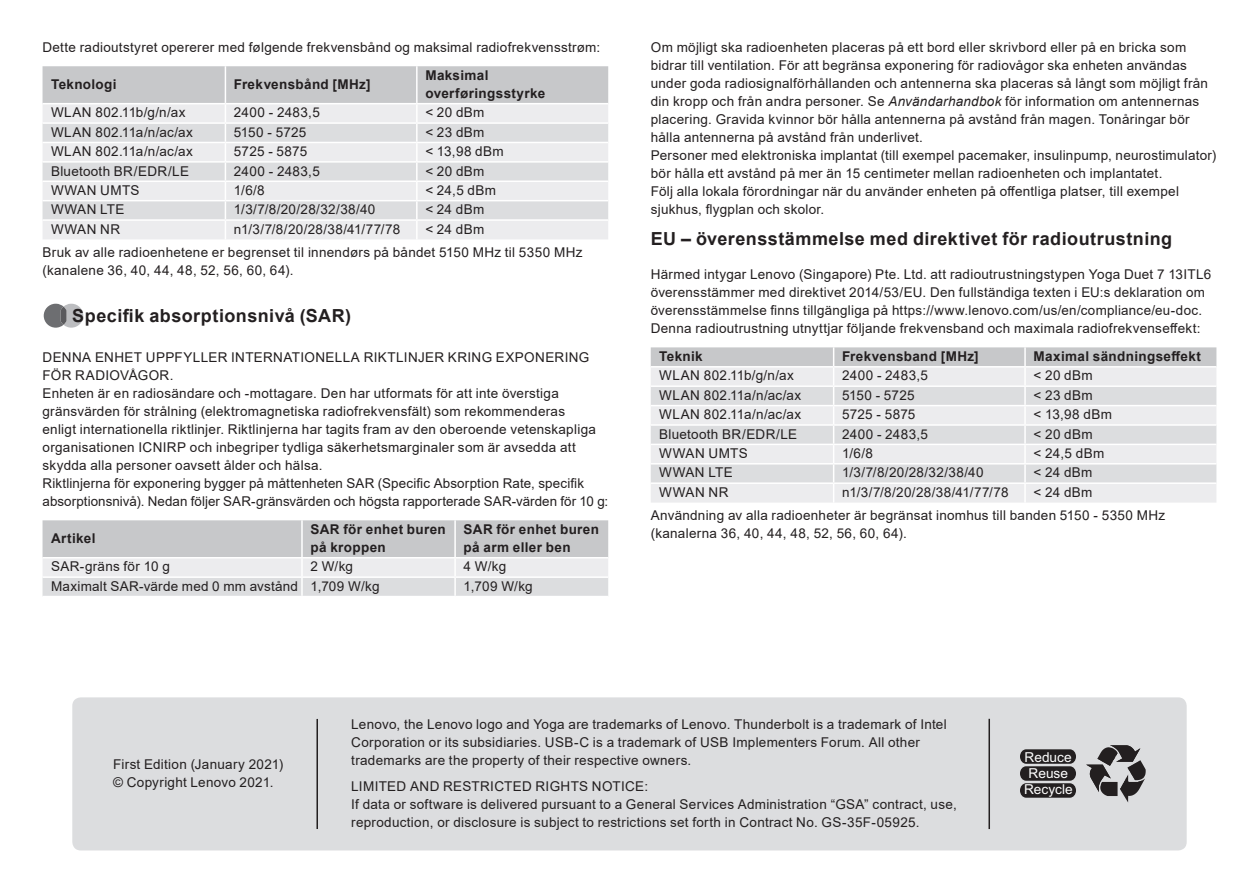
<style>
.page{position:relative;width:1259px;height:893px;background:#fff}
.page>*{position:absolute;margin:0;border:0;box-sizing:border-box;transform-origin:0 0}
.title_addtional_info{font:700 18px "Arial";letter-spacing:.025em;color:#231f20}
.t1{font:13.8px/16.2px "Arial";color:#fff;text-align:center}
.body_addtional_info{font:13.5px/18px "Arial";letter-spacing:.02em;color:#231f20}
.table_info{font:13.5px "Arial";letter-spacing:.025em;color:#231f20}
.body_info{font:13.5px/18px "Arial";letter-spacing:.02em;color:#231f20}
.table_info-2{font:700 13.5px/18px "Arial";letter-spacing:.025em;color:#231f20}
.s1{font-style:italic}
</style>
<div class="page">
<svg style="left:43px;top:66px;width:565px;height:173px"></svg>
<hr style="left:43px;top:181px;width:182px;height:1px;background:#fff">
<hr style="left:225px;top:181px;width:192px;height:1px;background:#fff">
<hr style="left:417px;top:181px;width:191px;height:1px;background:#fff">
<hr style="left:43px;top:200px;width:182px;height:1px;background:#fff">
<hr style="left:225px;top:200px;width:192px;height:1px;background:#fff">
<hr style="left:417px;top:200px;width:191px;height:1px;background:#fff">
<hr style="left:43px;top:219px;width:182px;height:2px;background:#fff">
<hr style="left:225px;top:219px;width:192px;height:2px;background:#fff">
<hr style="left:417px;top:219px;width:191px;height:2px;background:#fff">
<svg style="left:44px;top:304px;width:39px;height:24px"></svg>
<svg style="left:43px;top:520px;width:565px;height:76px"></svg>
<hr style="left:43px;top:557px;width:259px;height:1px;background:#fff">
<hr style="left:302px;top:557px;width:153px;height:1px;background:#fff">
<hr style="left:455px;top:557px;width:153px;height:1px;background:#fff">
<svg style="left:651px;top:347px;width:565px;height:156px"></svg>
<hr style="left:651px;top:444px;width:182px;height:1px;background:#fff">
<hr style="left:833px;top:444px;width:192px;height:1px;background:#fff">
<hr style="left:1025px;top:444px;width:191px;height:1px;background:#fff">
<hr style="left:651px;top:463px;width:182px;height:2px;background:#fff">
<hr style="left:833px;top:463px;width:192px;height:2px;background:#fff">
<hr style="left:1025px;top:463px;width:191px;height:2px;background:#fff">
<hr style="left:651px;top:482px;width:182px;height:2px;background:#fff">
<hr style="left:833px;top:482px;width:192px;height:2px;background:#fff">
<hr style="left:1025px;top:482px;width:191px;height:2px;background:#fff">
<div style="left:72px;top:697px;width:1114px;height:153px;background:#dcdddf;border-radius:9px"></div>
<hr style="left:316px;top:719px;width:2px;height:110px;background:#231f20">
<hr style="left:988px;top:719px;width:2px;height:110px;background:#231f20">
<svg style="left:1086px;top:745px;width:45px;height:44px"></svg>
<div style="left:1020px;top:783px;width:56px;height:15px;background:#231f20;border-radius:7px"></div>
<div style="left:1020px;top:766px;width:56px;height:15px;background:#231f20;border-radius:7px"></div>
<div style="left:1020px;top:749px;width:56px;height:15px;background:#231f20;border-radius:7px"></div>
<img style="left:1097px;top:747px;width:48px;height:55px">
<p class="body_addtional_info" style="left:43px;top:39px;width:559px">Dette radioutstyret opererer med følgende frekvensbånd og maksimal radiofrekvensstrøm:</p>
<p class="table_info-2" style="left:51px;top:75px;width:67px">Teknologi</p>
<p class="table_info-2" style="left:234px;top:75px;width:138px">Frekvensbånd [MHz]</p>
<p class="table_info-2" style="left:425px;top:66px;width:122px">Maksimal overføringsstyrke</p>
<p class="table_info" style="left:51px;top:103px;width:136px">WLAN 802.11b/g/n/ax</p>
<p class="table_info" style="left:234px;top:103px;width:87px">2400 - 2483,5</p>
<p class="table_info" style="left:425px;top:103px;width:61px">&lt; 20 dBm</p>
<p class="table_info" style="left:51px;top:123px;width:143px">WLAN 802.11a/n/ac/ax</p>
<p class="table_info" style="left:234px;top:123px;width:74px">5150 - 5725</p>
<p class="table_info" style="left:425px;top:123px;width:61px">&lt; 23 dBm</p>
<p class="table_info" style="left:51px;top:142px;width:143px">WLAN 802.11a/n/ac/ax</p>
<p class="table_info" style="left:234px;top:142px;width:75px">5725 - 5875</p>
<p class="table_info" style="left:425px;top:142px;width:80px">&lt; 13,98 dBm</p>
<p class="table_info" style="left:51px;top:161px;width:139px">Bluetooth BR/EDR/LE</p>
<p class="table_info" style="left:234px;top:161px;width:87px">2400 - 2483,5</p>
<p class="table_info" style="left:425px;top:161px;width:61px">&lt; 20 dBm</p>
<p class="table_info" style="left:51px;top:181px;width:90px">WWAN UMTS</p>
<p class="table_info" style="left:234px;top:181px;width:32px">1/6/8</p>
<p class="table_info" style="left:425px;top:181px;width:72px">&lt; 24,5 dBm</p>
<p class="table_info" style="left:51px;top:200px;width:75px">WWAN LTE</p>
<p class="table_info" style="left:234px;top:200px;width:143px">1/3/7/8/20/28/32/38/40</p>
<p class="table_info" style="left:425px;top:200px;width:60px">&lt; 24 dBm</p>
<p class="table_info" style="left:51px;top:220px;width:71px">WWAN NR</p>
<p class="table_info" style="left:234px;top:220px;width:168px">n1/3/7/8/20/28/38/41/77/78</p>
<p class="table_info" style="left:425px;top:220px;width:60px">&lt; 24 dBm</p>
<p class="body_addtional_info" style="left:43px;top:243px;width:541px">Bruk av alle radioenhetene er begrenset til innendørs på båndet 5150 MHz til 5350 MHz (kanalene 36, 40, 44, 48, 52, 56, 60, 64).</p>
<p class="title_addtional_info" style="left:72px;top:303px;width:280px">Specifik absorptionsnivå (SAR)</p>
<p class="body_addtional_info" style="left:43px;top:349px;width:548px">DENNA ENHET UPPFYLLER INTERNATIONELLA RIKTLINJER KRING EXPONERING<br>FÖR RADIOVÅGOR.</p>
<p class="body_addtional_info" style="left:43px;top:385px;width:555px">Enheten är en radiosändare och -mottagare. Den har utformats för att inte överstiga gränsvärden för strålning (elektromagnetiska radiofrekvensfält) som rekommenderas enligt internationella riktlinjer. Riktlinjerna har tagits fram av den oberoende vetenskapliga organisationen ICNIRP och inbegriper tydliga säkerhetsmarginaler som är avsedda att skydda alla personer oavsett ålder och hälsa.</p>
<p class="body_addtional_info" style="left:43px;top:475px;width:567px">Riktlinjerna för exponering bygger på måttenheten SAR (Specific Absorption Rate, specifik absorptionsnivå). Nedan följer SAR-gränsvärden och högsta rapporterade SAR-värden för 10 g:</p>
<p class="table_info-2" style="left:51px;top:529px;width:46px">Artikel</p>
<p class="table_info-2" style="left:310px;top:520px;width:137px">SAR för enhet buren på kroppen</p>
<p class="table_info-2" style="left:463px;top:520px;width:137px">SAR för enhet buren på arm eller ben</p>
<p class="table_info" style="left:51px;top:557px;width:120px">SAR-gräns för 10 g</p>
<p class="table_info" style="left:310px;top:557px;width:44px">2 W/kg</p>
<p class="table_info" style="left:463px;top:557px;width:44px">4 W/kg</p>
<p class="table_info" style="left:51px;top:577px;width:249px">Maximalt SAR-värde med 0 mm avstånd</p>
<p class="table_info" style="left:310px;top:577px;width:71px">1,709 W/kg</p>
<p class="table_info" style="left:463px;top:577px;width:71px">1,709 W/kg</p>
<p class="body_addtional_info" style="left:651px;top:39px;width:559px">Om möjligt ska radioenheten placeras på ett bord eller skrivbord eller på en bricka som bidrar till ventilation. För att begränsa exponering för radiovågor ska enheten användas under goda radiosignalförhållanden och antennerna ska placeras så långt som möjligt från din kropp och från andra personer. Se <span class="s1">Användarhandbok</span> för information om antennernas placering. Gravida kvinnor bör hålla antennerna på avstånd från magen. Tonåringar bör hålla antennerna på avstånd från underlivet.</p>
<p class="body_addtional_info" style="left:651px;top:147px;width:567px">Personer med elektroniska implantat (till exempel pacemaker, insulinpump, neurostimulator) bör hålla ett avstånd på mer än 15 centimeter mellan radioenheten och implantatet.</p>
<p class="body_addtional_info" style="left:651px;top:183px;width:530px">Följ alla lokala förordningar när du använder enheten på offentliga platser, till exempel sjukhus, flygplan och skolor.</p>
<p class="title_addtional_info" style="left:651px;top:226px;width:523px">EU – överensstämmelse med direktivet för radioutrustning</p>
<p class="body_addtional_info" style="left:651px;top:266px;width:562px">Härmed intygar Lenovo (Singapore) Pte. Ltd. att radioutrustningstypen Yoga Duet 7 13ITL6 överensstämmer med direktivet 2014/53/EU. Den fullständiga texten i EU:s deklaration om överensstämmelse finns tillgängliga på https://www.lenovo.com/us/en/compliance/eu-doc.</p>
<p class="body_addtional_info" style="left:651px;top:320px;width:551px">Denna radioutrustning utnyttjar följande frekvensband och maximala radiofrekvenseffekt:</p>
<p class="table_info-2" style="left:659px;top:347px;width:45px">Teknik</p>
<p class="table_info-2" style="left:842px;top:347px;width:138px">Frekvensband [MHz]</p>
<p class="table_info-2" style="left:1033px;top:347px;width:169px">Maximal sändningseffekt</p>
<p class="table_info" style="left:659px;top:366px;width:136px">WLAN 802.11b/g/n/ax</p>
<p class="table_info" style="left:842px;top:366px;width:87px">2400 - 2483,5</p>
<p class="table_info" style="left:1033px;top:366px;width:61px">&lt; 20 dBm</p>
<p class="table_info" style="left:659px;top:386px;width:143px">WLAN 802.11a/n/ac/ax</p>
<p class="table_info" style="left:842px;top:386px;width:74px">5150 - 5725</p>
<p class="table_info" style="left:1033px;top:386px;width:61px">&lt; 23 dBm</p>
<p class="table_info" style="left:659px;top:405px;width:143px">WLAN 802.11a/n/ac/ax</p>
<p class="table_info" style="left:842px;top:405px;width:75px">5725 - 5875</p>
<p class="table_info" style="left:1033px;top:405px;width:80px">&lt; 13,98 dBm</p>
<p class="table_info" style="left:659px;top:425px;width:139px">Bluetooth BR/EDR/LE</p>
<p class="table_info" style="left:842px;top:425px;width:87px">2400 - 2483,5</p>
<p class="table_info" style="left:1033px;top:425px;width:61px">&lt; 20 dBm</p>
<p class="table_info" style="left:659px;top:444px;width:90px">WWAN UMTS</p>
<p class="table_info" style="left:842px;top:444px;width:32px">1/6/8</p>
<p class="table_info" style="left:1033px;top:444px;width:72px">&lt; 24,5 dBm</p>
<p class="table_info" style="left:659px;top:463px;width:75px">WWAN LTE</p>
<p class="table_info" style="left:842px;top:463px;width:143px">1/3/7/8/20/28/32/38/40</p>
<p class="table_info" style="left:1033px;top:463px;width:60px">&lt; 24 dBm</p>
<p class="table_info" style="left:659px;top:483px;width:71px">WWAN NR</p>
<p class="table_info" style="left:842px;top:483px;width:168px">n1/3/7/8/20/28/38/41/77/78</p>
<p class="table_info" style="left:1033px;top:483px;width:60px">&lt; 24 dBm</p>
<p class="body_addtional_info" style="left:651px;top:506px;width:516px">Användning av alla radioenheter är begränsat inomhus till banden 5150 - 5350 MHz (kanalerna 36, 40, 44, 48, 52, 56, 60, 64).</p>
<p class="body_info" style="left:113px;top:755px;width:172px">First Edition (January 2021)</p>
<p class="body_info" style="left:113px;top:773px;width:162px">© Copyright Lenovo 2021.</p>
<p class="body_info" style="left:351px;top:715px;width:597px">Lenovo, the Lenovo logo and Yoga are trademarks of Lenovo. Thunderbolt is a trademark of Intel<br>Corporation or its subsidiaries. USB-C is a trademark of USB Implementers Forum. All other trademarks are the property of their respective owners.</p>
<p class="body_info" style="left:351px;top:777px;width:298px">LIMITED AND RESTRICTED RIGHTS NOTICE:</p>
<p class="body_info" style="left:351px;top:795px;width:607px">If data or software is delivered pursuant to a General Services Administration “GSA” contract, use, reproduction, or disclosure is subject to restrictions set forth in Contract No. GS-35F-05925.</p>
<p class="t1" style="left:1024px;top:749px;width:50px">Reduce<br>Reuse<br>Recycle</p>
</div>
